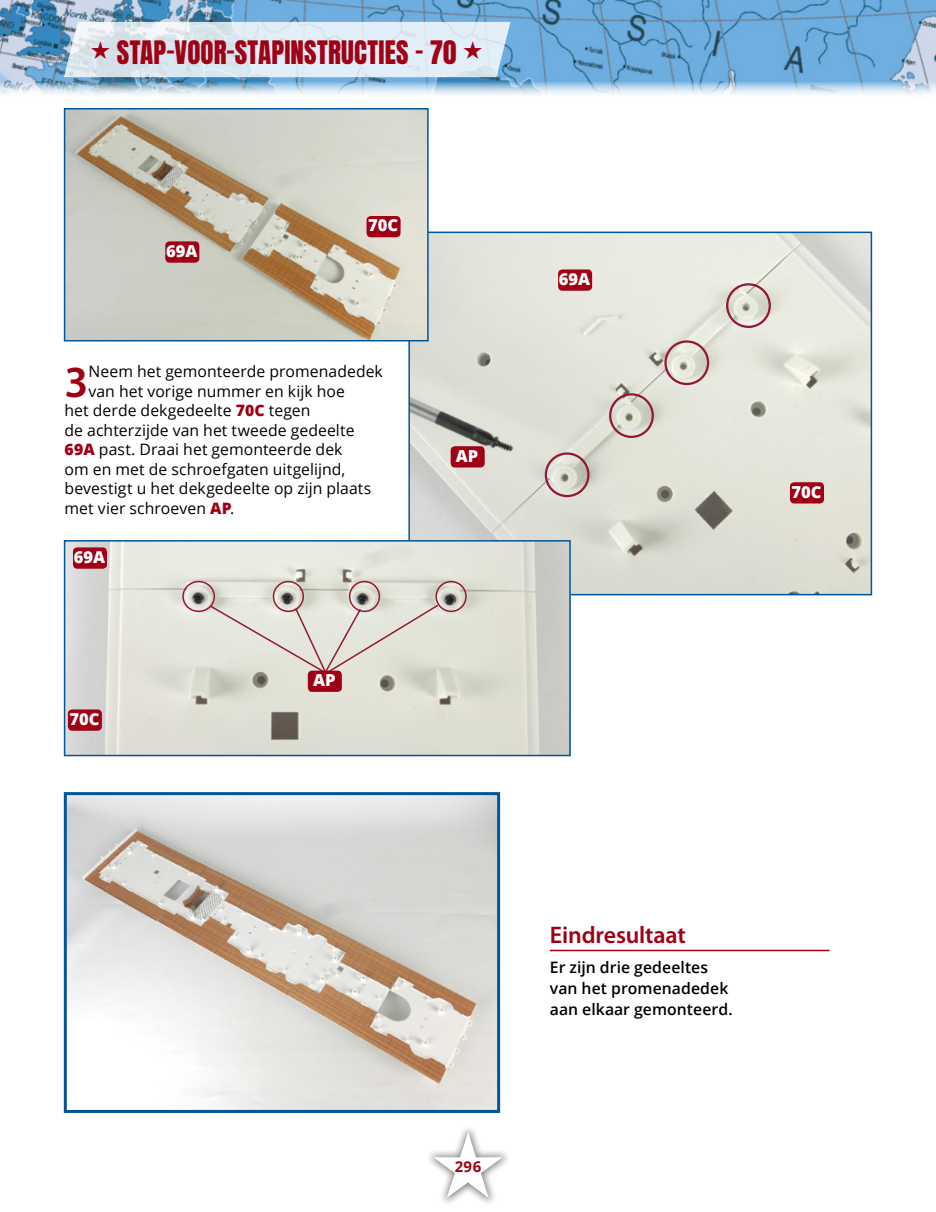
<style>
.page{position:relative;width:936px;height:1212px;background:#fff}
.page>*{position:absolute;margin:0;border:0;box-sizing:border-box;transform-origin:0 0}
.t1{font:600 44.7px "Myriad Pro";color:#a00016}
.t2{font:27px "Anton";letter-spacing:.01em;color:#a00016}
.t3{font:600 24px "Myriad Pro";letter-spacing:-.01em;color:#a00016}
.t4{font:800 16.5px "Open Sans";color:#fff}
.t5{font:15.75px "Open Sans";letter-spacing:.005em;color:#000}
.t6{font:600 15.75px/21px "Open Sans";letter-spacing:.005em;color:#000}
.t7{font:700 15px "Open Sans";color:#a00016}
.s1{font-weight:800;color:#a00016}
</style>
<div class="page">
<img style="left:68px;top:796px;width:428px;height:313px">
<div style="left:64px;top:792px;width:436px;height:321px;border:3px solid #005697"></div>
<img style="left:411px;top:235px;width:458px;height:357px">
<div style="left:408px;top:232px;width:464px;height:363px;border:2px solid #005697"></div>
<img style="left:67px;top:543px;width:500px;height:210px">
<div style="left:64px;top:540px;width:506px;height:216px;border:2px solid #005697"></div>
<div style="left:789px;top:482px;width:35px;height:21px;background:#a00016;border-radius:4px"></div>
<div style="left:68px;top:709px;width:34px;height:22px;background:#a00016;border-radius:4px"></div>
<div style="left:558px;top:269px;width:34px;height:22px;background:#a00016;border-radius:4px"></div>
<div style="left:73px;top:547px;width:34px;height:22px;background:#a00016;border-radius:4px"></div>
<div style="left:544px;top:452px;width:45px;height:45px;border:2px solid #911a30;border-radius:50%"></div>
<div style="left:609px;top:393px;width:44px;height:45px;border:2px solid #911a30;border-radius:50%"></div>
<div style="left:664px;top:340px;width:45px;height:45px;border:2px solid #911a30;border-radius:50%"></div>
<div style="left:726px;top:283px;width:44px;height:45px;border:2px solid #911a30;border-radius:50%"></div>
<div style="left:450px;top:446px;width:34px;height:21px;background:#a00016;border-radius:4px"></div>
<div style="left:182px;top:581px;width:33px;height:31px;border:2px solid #911a30;border-radius:50%"></div>
<div style="left:273px;top:581px;width:31px;height:31px;border:2px solid #911a30;border-radius:50%"></div>
<div style="left:435px;top:581px;width:31px;height:31px;border:2px solid #911a30;border-radius:50%"></div>
<svg style="left:209px;top:603px;width:231px;height:77px;background:#dedad1"></svg>
<div style="left:349px;top:581px;width:31px;height:31px;border:2px solid #911a30;border-radius:50%"></div>
<img style="left:67px;top:111px;width:358px;height:227px">
<div style="left:64px;top:108px;width:364px;height:233px;border:2px solid #005697"></div>
<div style="left:366px;top:216px;width:34px;height:21px;background:#a00016;border-radius:4px"></div>
<div style="left:165px;top:241px;width:34px;height:22px;background:#a00016;border-radius:4px"></div>
<div style="left:308px;top:671px;width:34px;height:21px;background:#a00016;border-radius:4px"></div>
<hr style="left:550px;top:950px;width:279px;height:1px;background:#a00016">
<div style="left:424px;top:1123px;width:87px;height:83px;background:#000;opacity:.5"></div>
<svg style="left:433px;top:1132px;width:69px;height:65px"></svg>
<img style="left:0;top:0;width:935px;height:95px">
<svg style="left:64px;top:22px;width:446px;height:55px;background:#dbe7f1"></svg>
<h2 class="t2" style="left:90px;top:39px;width:394px">• STAP-VOOR-STAPINSTRUCTIES – 70 •</h2>
<p class="t4" style="left:166px;top:238px;width:33px">69A</p>
<p class="t4" style="left:368px;top:213px;width:32px">70C</p>
<h1 class="t1" style="left:65px;top:357px;width:25px">3</h1>
<p class="t5" style="left:88px;top:360px;width:296px">Neem het gemonteerde promenadedek</p>
<p class="t5" style="left:88px;top:380px;width:258px">van het vorige nummer en kijk hoe</p>
<p class="t5" style="left:65px;top:399px;width:247px">het derde dekgedeelte <span class="s1">70C</span> tegen</p>
<p class="t5" style="left:65px;top:419px;width:291px">de achterzijde van het tweede gedeelte</p>
<p class="t5" style="left:65px;top:438px;width:279px"><span class="s1">69A</span> past. Draai het gemonteerde dek</p>
<p class="t5" style="left:65px;top:458px;width:282px">om en met de schroefgaten uitgelijnd,</p>
<p class="t5" style="left:65px;top:477px;width:308px">bevestigt u het dekgedeelte op zijn plaats</p>
<p class="t5" style="left:65px;top:497px;width:171px">met vier schroeven <span class="s1">AP</span>.</p>
<p class="t4" style="left:74px;top:544px;width:33px">69A</p>
<p class="t4" style="left:69px;top:706px;width:32px">70C</p>
<p class="t4" style="left:313px;top:667px;width:24px">AP</p>
<p class="t4" style="left:456px;top:443px;width:24px">AP</p>
<p class="t4" style="left:559px;top:266px;width:33px">69A</p>
<p class="t4" style="left:791px;top:479px;width:32px">70C</p>
<p class="t7" style="left:454px;top:1155px;width:28px">296</p>
<h3 class="t3" style="left:550px;top:922px;width:137px">Eindresultaat</h3>
<p class="t6" style="left:550px;top:956px;width:184px">Er zijn drie gedeeltes van het promenadedek aan elkaar gemonteerd.</p>
</div>
